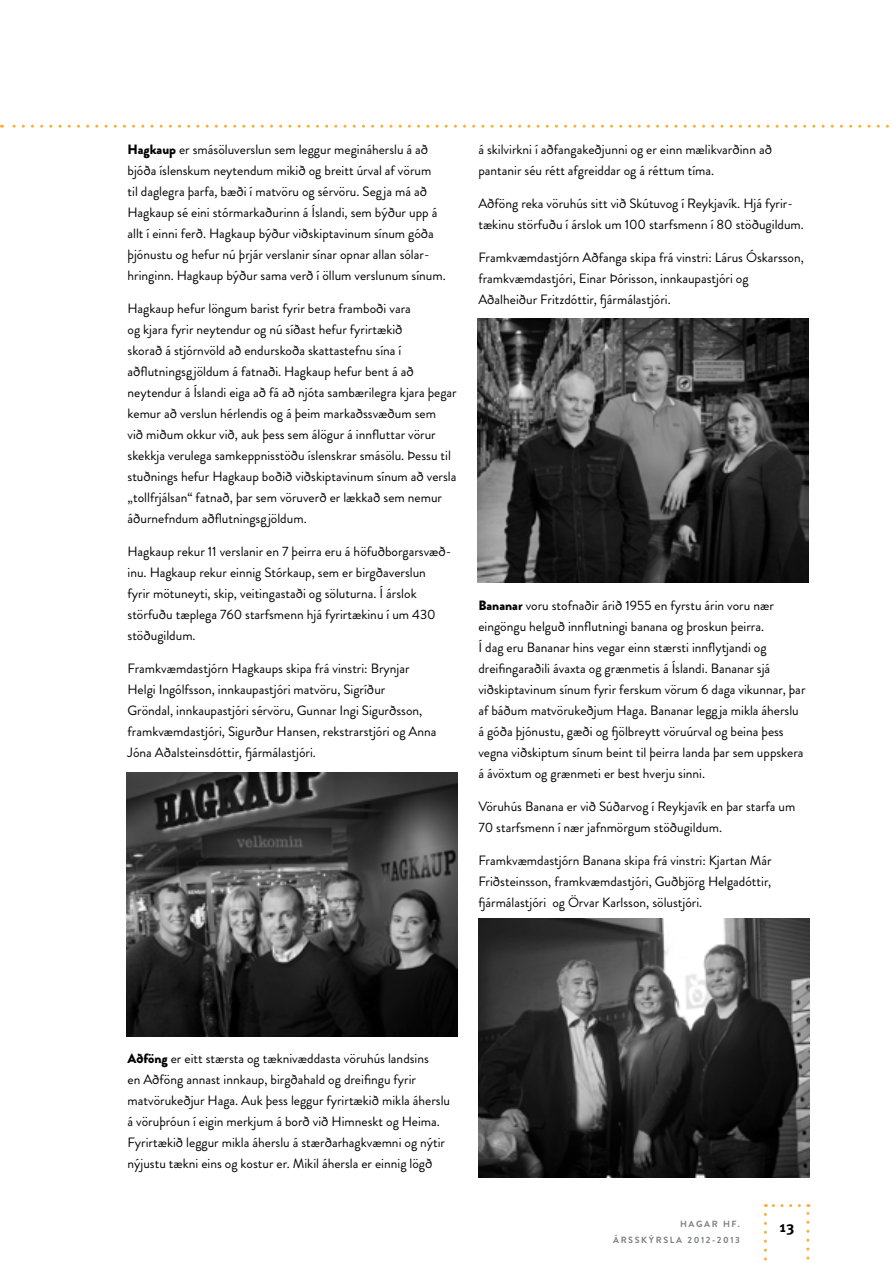
<style>
.page{position:relative;width:893px;height:1263px;background:#fff}
.page>*{position:absolute;margin:0;border:0;box-sizing:border-box;transform-origin:0 0}
.t1{font:700 15px "Meta OT";color:#000}
.t2{font:13.5px/21px "Brandon Grotesque";color:#000}
.t3{font:700 9px/16.5px "Brandon Grotesque";letter-spacing:.18em;color:#7e8083;text-align:right}
.s1{font-weight:900}
</style>
<div class="page">
<svg style="left:764px;top:1214px;width:3px;height:47px"></svg>
<svg style="left:806px;top:1204px;width:3px;height:56px"></svg>
<svg style="left:765px;top:1204px;width:34px;height:3px"></svg>
<img style="left:126px;top:773px;width:331px;height:263px">
<img style="left:478px;top:319px;width:331px;height:264px">
<img style="left:478px;top:918px;width:331px;height:260px">
<svg style="left:1px;top:125px;width:888px;height:3px"></svg>
<p class="t2" style="left:128px;top:139px;width:320px"><span class="s1">Hagkaup</span> er smásöluverslun sem leggur megináherslu á að bjóða íslenskum neytendum mikið og breitt úrval af vörum<br>til daglegra þarfa, bæði í matvöru og sérvöru. Segja má að Hagkaup sé eini stórmarkaðurinn á Íslandi, sem býður upp á allt í einni ferð. Hagkaup býður viðskiptavinum sínum góða þjónustu og hefur nú þrjár verslanir sínar opnar allan sólar&shy;hringinn. Hagkaup býður sama verð í öllum verslunum sínum.</p>
<p class="t2" style="left:128px;top:298px;width:331px">Hagkaup hefur löngum barist fyrir betra framboði vara<br>og kjara fyrir neytendur og nú síðast hefur fyrirtækið<br>skorað á stjórnvöld að endurskoða skattastefnu sína í aðflutningsgjöldum á fatnaði. Hagkaup hefur bent á að neytendur á Íslandi eiga að fá að njóta sambærilegra kjara þegar kemur að verslun hérlendis og á þeim markaðssvæðum sem<br>við miðum okkur við, auk þess sem álögur á innfluttar vörur skekkja verulega samkeppnisstöðu íslenskrar smásölu. Þessu til stuðnings hefur Hagkaup boðið viðskiptavinum sínum að versla „tollfrjálsan“ fatnað, þar sem vöruverð er lækkað sem nemur áðurnefndum aðflutningsgjöldum.</p>
<p class="t2" style="left:128px;top:541px;width:323px">Hagkaup rekur 11 verslanir en 7 þeirra eru á höfuðborgarsvæð&shy;inu. Hagkaup rekur einnig Stórkaup, sem er birgðaverslun fyrir mötuneyti, skip, veitingastaði og söluturna. Í árslok störfuðu tæplega 760 starfsmenn hjá fyrirtækinu í um 430 stöðugildum.</p>
<p class="t2" style="left:128px;top:658px;width:310px">Framkvæmdastjórn Hagkaups skipa frá vinstri: Brynjar Helgi Ingólfsson, innkaupastjóri matvöru, Sigríður<br>Gröndal, innkaupastjóri sérvöru, Gunnar Ingi Sigurðsson, framkvæmdastjóri, Sigurður Hansen, rekstrarstjóri og Anna Jóna Aðalsteinsdóttir, fjármálastjóri.</p>
<p class="t2" style="left:478px;top:139px;width:295px">á skilvirkni í aðfangakeðjunni og er einn mælikvarðinn að pantanir séu rétt afgreiddar og á réttum tíma.</p>
<p class="t2" style="left:478px;top:193px;width:327px">Aðföng reka vöruhús sitt við Skútuvog í Reykjavík. Hjá fyrir&shy;tækinu störfuðu í árslok um 100 starfsmenn í 80 stöðugildum.</p>
<p class="t2" style="left:478px;top:247px;width:327px">Framkvæmdastjórn Aðfanga skipa frá vinstri: Lárus Óskarsson, framkvæmdastjóri, Einar Þórisson, innkaupastjóri og<br>Aðalheiður Fritzdóttir, fjármálastjóri.</p>
<p class="t2" style="left:478px;top:595px;width:329px"><span class="s1">Bananar</span> voru stofnaðir árið 1955 en fyrstu árin voru nær eingöngu helguð innflutningi banana og þroskun þeirra.<br>Í dag eru Bananar hins vegar einn stærsti innflytjandi og dreifingaraðili ávaxta og grænmetis á Íslandi. Bananar sjá viðskiptavinum sínum fyrir ferskum vörum 6 daga vikunnar, þar af báðum matvörukeðjum Haga. Bananar leggja mikla áherslu á góða þjónustu, gæði og fjölbreytt vöruúrval og beina þess vegna viðskiptum sínum beint til þeirra landa þar sem uppskera á ávöxtum og grænmeti er best hverju sinni.</p>
<p class="t2" style="left:478px;top:796px;width:319px">Vöruhús Banana er við Súðarvog í Reykjavík en þar starfa um<br>70 starfsmenn í nær jafnmörgum stöðugildum.</p>
<p class="t2" style="left:478px;top:850px;width:295px;text-align:justify">Framkvæmdastjórn Banana skipa frá vinstri: Kjartan Már Friðsteinsson, framkvæmdastjóri, Guðbjörg Helgadóttir, fjármálastjóri og Örvar Karlsson, sölustjóri.</p>
<p class="t2" style="left:128px;top:1048px;width:324px"><span class="s1">Aðföng</span> er eitt stærsta og tæknivæddasta vöruhús landsins<br>en Aðföng annast innkaup, birgðahald og dreifingu fyrir matvörukeðjur Haga. Auk þess leggur fyrirtækið mikla áherslu á vöruþróun í eigin merkjum á borð við Himneskt og Heima.<br>Fyrirtækið leggur mikla áherslu á stærðarhagkvæmni og nýtir nýjustu tækni eins og kostur er. Mikil áhersla er einnig lögð</p>
<p class="t3" style="left:613px;top:1215px;width:128px">HAGAR HF.<br>ÁRSSKÝRSLA 2012-2013</p>
<p class="t1" style="left:780px;top:1217px;width:16px">13</p>
</div>
